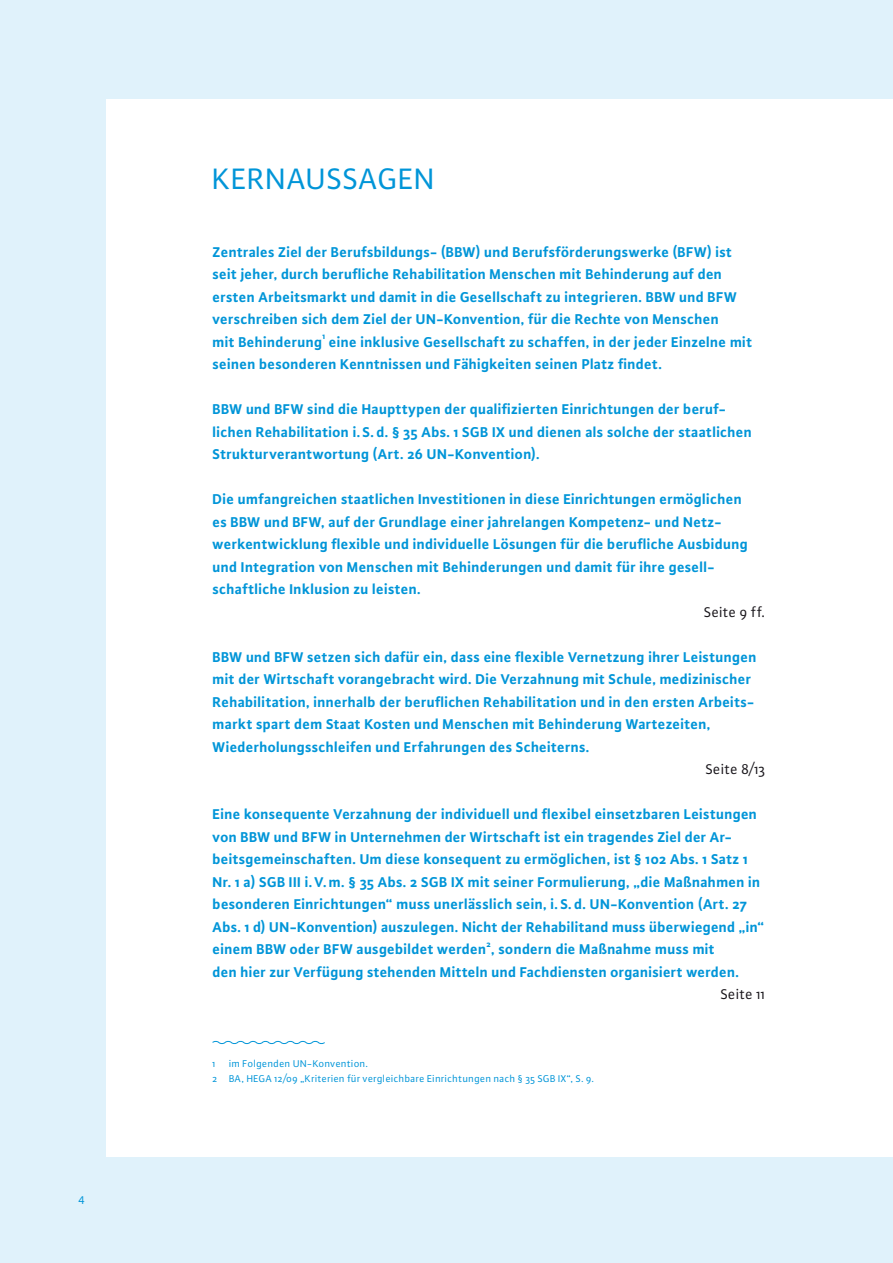
<style>
.page{position:relative;width:893px;height:1263px;background:#e0f2fb}
.page>*{position:absolute;margin:0;border:0;box-sizing:border-box;transform-origin:0 0}
.t1{font:31.5px "Plus Sans Pro";letter-spacing:.015em;color:#0095d8}
.t2{font:700 15px/22.5px "Plus Sans Pro";letter-spacing:.015em;color:#0095d8}
.t3{font:15px "Plus Sans Pro";letter-spacing:.01em;color:#1a171c}
.t4{font:12px "Plus Sans Pro";color:#0095d8}
.t5{font:10.5px/15px "Plus Sans Pro";letter-spacing:.03em;color:#0095d8}
.t6{font:700 9px "Plus Sans Pro";color:#0095d8}
</style>
<div class="page">
<div style="left:106px;top:99px;width:787px;height:1058px;background:#fff"></div>
<svg style="left:212px;top:1040px;width:113px;height:5px"></svg>
<p class="t4" style="left:78px;top:1190px;width:8px">4</p>
<h1 class="t1" style="left:213px;top:158px;width:224px">KERNAUSSAGEN</h1>
<p class="t2" style="left:213px;top:239px;width:541px">Zentrales Ziel der Berufsbildungs- (BBW) und Berufsförderungswerke (BFW) ist seit jeher, durch berufliche Rehabilitation Menschen mit Behinderung auf den ersten Arbeitsmarkt und damit in die Gesellschaft zu integrieren. BBW und BFW verschreiben sich dem Ziel der UN-Konvention, für die Rechte von Menschen<br>mit Behinderung eine inklusive Gesellschaft zu schaffen, in der jeder Einzelne mit</p>
<p class="t6" style="left:322px;top:329px;width:4px">1</p>
<p class="t2" style="left:213px;top:352px;width:451px">seinen besonderen Kenntnissen und Fähigkeiten seinen Platz findet.</p>
<p class="t2" style="left:213px;top:397px;width:541px">BBW und BFW sind die Haupttypen der qualifizierten Einrichtungen der beruf&shy;lichen Rehabilitation i. S. d. § 35 Abs. 1 SGB IX und dienen als solche der staatlichen<br>Strukturverantwortung (Art. 26 UN-Konvention).</p>
<p class="t2" style="left:213px;top:487px;width:537px">Die umfangreichen staatlichen Investitionen in diese Einrichtungen ermöglichen es BBW und BFW, auf der Grundlage einer jahrelangen Kompetenz- und Netz&shy;werkentwicklung flexible und individuelle Lösungen für die berufliche Ausbidung und Integration von Menschen mit Behinderungen und damit für ihre gesell&shy;schaftliche Inklusion zu leisten.</p>
<p class="t3" style="left:704px;top:602px;width:63px">Seite 9 ff.</p>
<p class="t2" style="left:213px;top:644px;width:545px">BBW und BFW setzen sich dafür ein, dass eine flexible Vernetzung ihrer Leistungen mit der Wirtschaft vorangebracht wird. Die Verzahnung mit Schule, medizinischer Rehabilitation, innerhalb der beruflichen Rehabilitation und in den ersten Arbeits&shy;markt spart dem Staat Kosten und Menschen mit Behinderung Wartezeiten, Wiederholungsschleifen und Erfahrungen des Scheiterns.</p>
<p class="t3" style="left:706px;top:759px;width:61px">Seite 8/13</p>
<p class="t2" style="left:213px;top:802px;width:553px">Eine konsequente Verzahnung der individuell und flexibel einsetzbaren Leistungen von BBW und BFW in Unternehmen der Wirtschaft ist ein tragendes Ziel der Ar&shy;beitsgemeinschaften. Um diese konsequent zu ermöglichen, ist § 102 Abs. 1 Satz 1<br>Nr. 1 a) SGB III i.V. m. § 35 Abs. 2 SGB IX mit seiner Formulierung, „die Maßnahmen in besonderen Einrichtungen“ muss unerlässlich sein, i. S. d. UN-Konvention (Art. 27<br>Abs. 1 d) UN-Konvention) auszulegen. Nicht der Rehabilitand muss überwiegend „in“ einem BBW oder BFW ausgebildet werden , sondern die Maßnahme muss mit</p>
<p class="t6" style="left:486px;top:937px;width:6px">2</p>
<p class="t2" style="left:213px;top:959px;width:528px">den hier zur Verfügung stehenden Mitteln und Fachdiensten organisiert werden.</p>
<p class="t3" style="left:721px;top:984px;width:46px">Seite 11</p>
<p class="t5" style="left:213px;top:1055px;width:5px">1</p>
<p class="t5" style="left:213px;top:1055px;width:383px;text-indent:16px">im Folgenden UN-Konvention.<br>2 BA, HEGA 12/09 „Kriterien für vergleichbare Einrichtungen nach § 35 SGB IX“, S. 9.</p>
</div>
